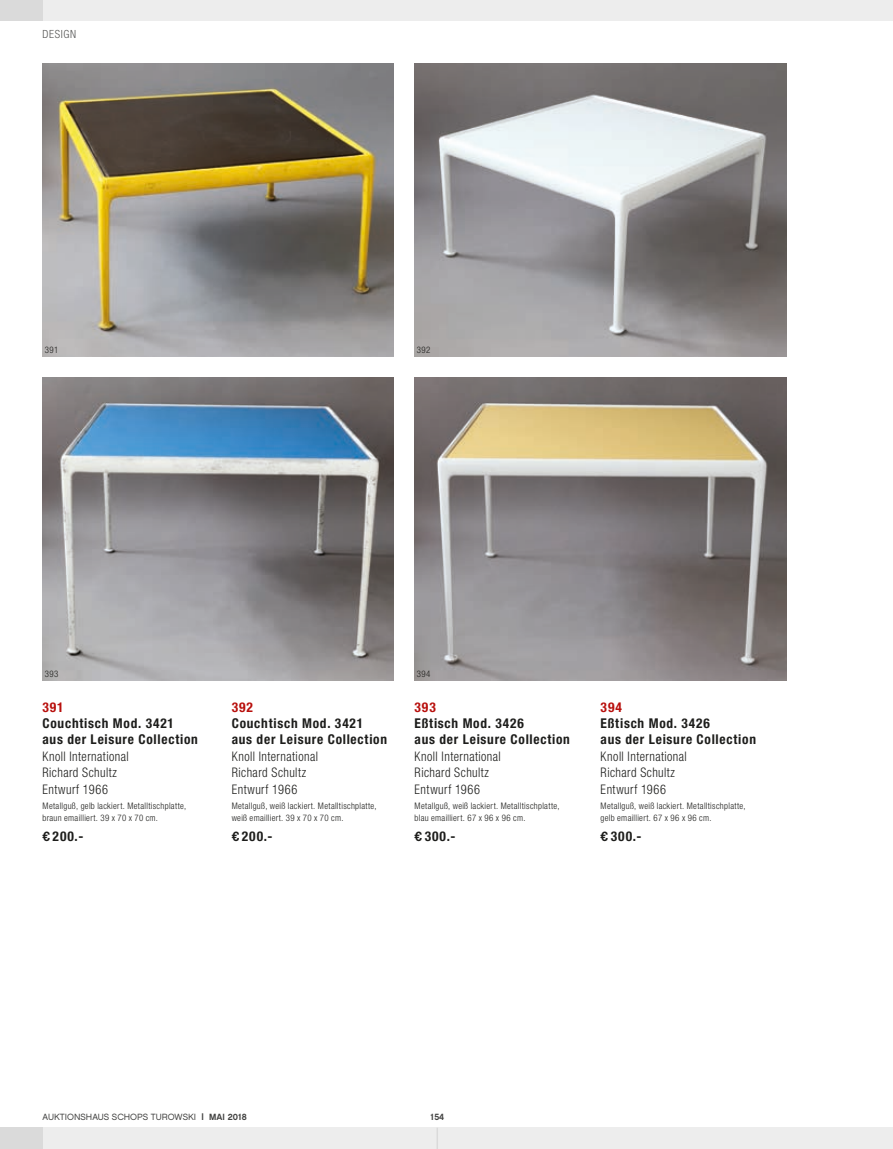
<style>
.page{position:relative;width:893px;height:1149px;background:#fff}
.page>*{position:absolute;margin:0;border:0;box-sizing:border-box;transform-origin:0 0}
.t1{font:700 condensed 13.5px/16.2px "Helvetica Neue";letter-spacing:.055em;color:#1d1d1b}
.t2{font:700 condensed 13.5px "Helvetica Neue";letter-spacing:.065em;color:#b80f0c}
.t3{font:300 condensed 13.2px/16.5px "Helvetica Neue";letter-spacing:.035em;color:#1d1d1b;scale:.94 1}
.t4{font:300 condensed 11.25px "Helvetica Neue";letter-spacing:.055em;color:#575756}
.t5{font:300 condensed 9px/11.2px "Helvetica Neue";letter-spacing:.035em;color:#1d1d1b}
.t6{font:9px "Chalet London Nineteen Sixty";color:#424241}
.t7{font:9px "Chalet New York Nineteen Sixty";color:#424241}
.s1{font-family:"Univers";font-stretch:normal}
.s2{font-family:"Chalet New York Nineteen Sixty"}
</style>
<div class="page">
<div style="left:0;top:0;width:893px;height:21px;background:#ededed"></div>
<div style="left:0;top:1127px;width:893px;height:21px;background:#ededed"></div>
<div style="left:0;top:0;width:43px;height:21px;background:#dadada"></div>
<div style="left:0;top:1127px;width:43px;height:21px;background:#dadada"></div>
<svg style="left:437px;top:1128px;width:1px;height:20px"></svg>
<img style="left:43px;top:64px;width:350px;height:292px">
<img style="left:415px;top:64px;width:372px;height:292px">
<img style="left:43px;top:377px;width:350px;height:303px">
<img style="left:415px;top:377px;width:372px;height:303px">
<p class="t4" style="left:43px;top:28px;width:35px">DESIGN</p>
<p class="t5" style="left:45px;top:344px;width:15px">391</p>
<p class="t5" style="left:417px;top:344px;width:15px">392</p>
<p class="t5" style="left:45px;top:667px;width:15px">393</p>
<p class="t5" style="left:417px;top:667px;width:15px">394</p>
<h1 class="t2" style="left:43px;top:698px;width:23px">391</h1>
<h1 class="t1" style="left:43px;top:714px;width:157px">Couchtisch Mod. 3421<br>aus der Leisure Collection</h1>
<h2 class="t3" style="left:43px;top:747px;width:93px">Knoll International<br>Richard Schultz<br>Entwurf 1966</h2>
<p class="t5" style="left:43px;top:800px;width:145px">Metallguß, gelb lackiert. Metalltischplatte, braun emailliert. 39 x 70 x 70 cm.</p>
<h1 class="t1" style="left:43px;top:827px;width:42px"><span class="s1">€</span> 200.-</h1>
<h1 class="t2" style="left:232px;top:698px;width:23px">392</h1>
<h1 class="t1" style="left:232px;top:714px;width:157px">Couchtisch Mod. 3421<br>aus der Leisure Collection</h1>
<h2 class="t3" style="left:232px;top:747px;width:93px">Knoll International<br>Richard Schultz<br>Entwurf 1966</h2>
<p class="t5" style="left:232px;top:800px;width:146px">Metallguß, weiß lackiert. Metalltischplatte, weiß emailliert. 39 x 70 x 70 cm.</p>
<h1 class="t1" style="left:232px;top:827px;width:42px"><span class="s1">€</span> 200.-</h1>
<h1 class="t2" style="left:415px;top:698px;width:23px">393</h1>
<h1 class="t1" style="left:415px;top:714px;width:157px">Eßtisch Mod. 3426<br>aus der Leisure Collection</h1>
<h2 class="t3" style="left:415px;top:747px;width:93px">Knoll International<br>Richard Schultz<br>Entwurf 1966</h2>
<p class="t5" style="left:415px;top:800px;width:146px">Metallguß, weiß lackiert. Metalltischplatte, blau emailliert. 67 x 96 x 96 cm.</p>
<h1 class="t1" style="left:415px;top:827px;width:42px"><span class="s1">€</span> 300.-</h1>
<h1 class="t2" style="left:601px;top:698px;width:23px">394</h1>
<h1 class="t1" style="left:601px;top:714px;width:157px">Eßtisch Mod. 3426<br>aus der Leisure Collection</h1>
<h2 class="t3" style="left:601px;top:747px;width:93px">Knoll International<br>Richard Schultz<br>Entwurf 1966</h2>
<p class="t5" style="left:601px;top:800px;width:146px">Metallguß, weiß lackiert. Metalltischplatte, gelb emailliert. 67 x 96 x 96 cm.</p>
<h1 class="t1" style="left:601px;top:827px;width:42px"><span class="s1">€</span> 300.-</h1>
<p class="t6" style="left:43px;top:1110px;width:206px">AUKTIONSHAUS SCHOPS TUROWSKI <span class="s2">| MAI 2018</span></p>
<p class="t7" style="left:431px;top:1110px;width:15px">154</p>
</div>
